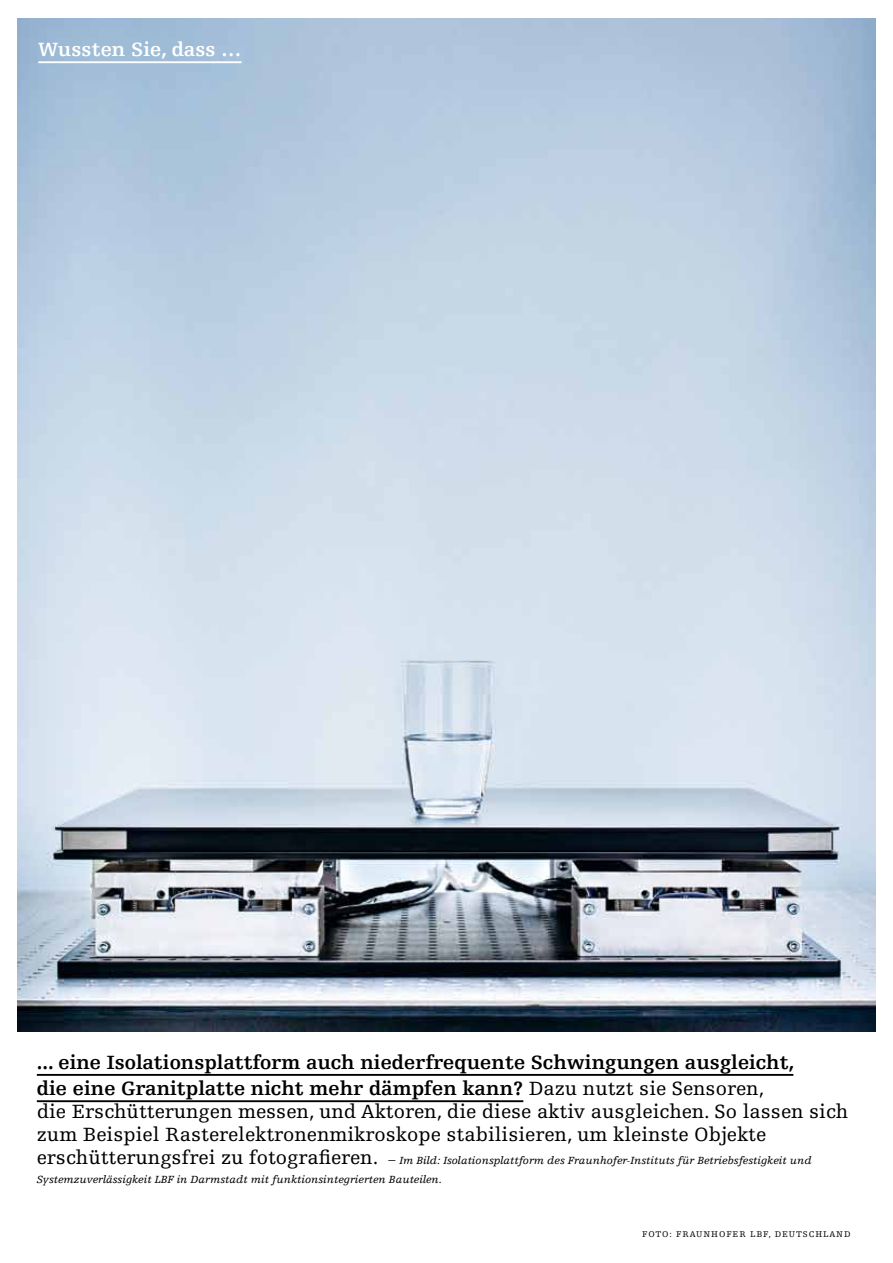
<style>
.page{position:relative;width:893px;height:1263px;background:#fff}
.page>*{position:absolute;margin:0;border:0;box-sizing:border-box;transform-origin:0 0}
.t1{font:20.25px/23px "Egyptienne F";color:#000}
.t2{font:700 20.25px/26.4px "Egyptienne F";color:#000}
.t3{font:700 20.25px "Egyptienne F";color:#fff}
.t4{font:italic 10.95px/18.8px "Egyptienne F";color:#000}
.t5{font:8.85px "Egyptienne F";letter-spacing:.1em;color:#000}
.s1{font-weight:400}
.s2{font-style:normal;font-size:20.25px}
.s3{font-style:normal;font-size:14.1px}
</style>
<div class="page">
<img style="left:17px;top:19px;width:859px;height:1012px">
<hr style="left:38px;top:61px;width:204px;height:2px;background:#fff">
<hr style="left:37px;top:1074px;width:756px;height:2px;background:#000">
<hr style="left:37px;top:1100px;width:486px;height:2px;background:#000">
<h1 class="t3" style="left:38px;top:38px;width:205px">Wussten Sie, dass …</h1>
<h1 class="t2" style="left:37px;top:1049px;width:759px">... eine Isolationsplattform auch niederfrequente Schwingungen ausgleicht, die eine Granitplatte nicht mehr dämpfen kann? <span class="s1">Dazu nutzt sie Sensoren,</span></h1>
<h1 class="t1" style="left:37px;top:1100px;width:813px">die Erschütterungen messen, und Aktoren, die diese aktiv ausgleichen. So lassen sich zum Beispiel Rasterelektronenmikroskope stabilisieren, um kleinste Objekte</h1>
<p class="t4" style="left:37px;top:1151px;width:776px"><span class="s2">erschütterungsfrei zu fotografieren.</span> <span class="s3">–</span> Im Bild: Isolationsplattform des Fraunhofer-Instituts für Betriebsfestigkeit und<br>Systemzuverlässigkeit LBF in Darmstadt mit funktionsintegrierten Bauteilen.</p>
<p class="t5" style="left:642px;top:1230px;width:14px">Foto</p>
<p class="t5" style="left:669px;top:1230px;width:50px">: Fraunhofe</p>
<p class="t5" style="left:739px;top:1230px;width:51px">r LBF, Deutsch</p>
<p class="t5" style="left:823px;top:1230px;width:28px">land</p>
</div>
